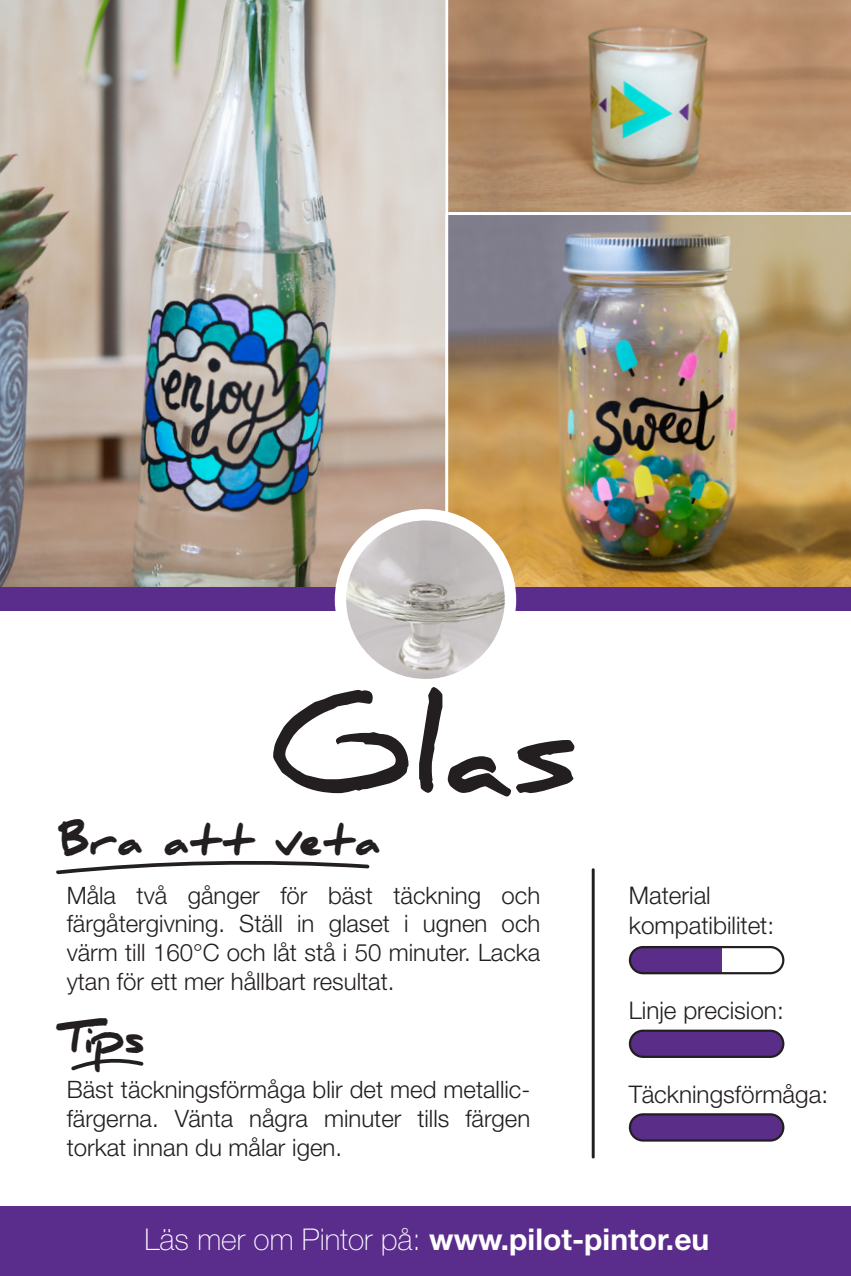
<style>
.page{position:relative;width:851px;height:1276px;background:#fff}
.page>*{position:absolute;margin:0;border:0;box-sizing:border-box;transform-origin:0 0}
.t1{font:700 126px "Daniel";color:#231f20}
.t2{font:900 39.6px "Daniel";color:#231f20}
.t3{font:700 30px "Helvetica Neue LT Std";color:#fff}
.t4{font:300 24.3px "Helvetica Neue LT Std";color:#231f20}
.t5{font:300 24px/28.8px "Helvetica Neue LT Std";color:#231f20;text-align:justify}
.s1{font-weight:100}
</style>
<div class="page">
<img style="left:448px;top:215px;width:402px;height:372px">
<img style="left:0;top:0;width:445px;height:587px">
<svg style="left:448px;top:0;width:402px;height:212px;background:#b29474"></svg>
<div style="left:0;top:1206px;width:850px;height:70px;background:#5a2c8c"></div>
<div style="left:0;top:587px;width:850px;height:23px;background:#5a2c8c"></div>
<div style="left:335px;top:509px;width:181px;height:181px;background:#fff;border-radius:50%"></div>
<img style="left:346px;top:520px;width:158px;height:159px;border-radius:79px">
<svg style="left:591px;top:868px;width:3px;height:291px"></svg>
<div style="left:630px;top:1114px;width:153px;height:26px;background:#592d88;border-radius:13px"></div>
<div style="left:628px;top:1113px;width:156px;height:28px;border:2px solid #231f20;border-radius:13px"></div>
<div style="left:630px;top:1030px;width:153px;height:27px;background:#592d88;border-radius:13px"></div>
<div style="left:628px;top:1029px;width:156px;height:29px;border:2px solid #231f20;border-radius:13px"></div>
<div style="left:631px;top:949px;width:91px;height:22px;background:#592d88"></div>
<div style="left:628px;top:946px;width:156px;height:28px;border:2px solid #231f20;border-radius:13px"></div>
<svg style="left:56px;top:861px;width:314px;height:13px"></svg>
<svg style="left:71px;top:1058px;width:73px;height:13px"></svg>
<p class="t1" style="left:271px;top:675px;width:309px">Glas</p>
<p class="t2" style="left:59px;top:818px;width:323px">Bra att veta</p>
<p class="t5" style="left:67px;top:880px;width:475px">Måla två gånger för bäst täckning och färgåtergivning. Ställ in glaset i ugnen och värm till 160°C och låt stå i 50 minuter. Lacka ytan för ett mer hållbart resultat.</p>
<p class="t2" style="left:59px;top:1016px;width:87px">Tips</p>
<p class="t4" style="left:628px;top:881px;width:83px">Material</p>
<p class="t4" style="left:628px;top:910px;width:147px">kompatibilitet:</p>
<p class="t4" style="left:628px;top:996px;width:156px">Linje precision:</p>
<p class="t5" style="left:67px;top:1075px;width:465px">Bäst täckningsförmåga blir det med metallic&shy;färgerna. Vänta några minuter tills färgen torkat innan du målar igen.</p>
<p class="t4" style="left:628px;top:1079px;width:201px">Täckningsförmåga:</p>
<p class="t3" style="left:145px;top:1220px;width:566px"><span class="s1">Läs mer om Pintor på:</span> www.pilot-pintor.eu</p>
</div>
